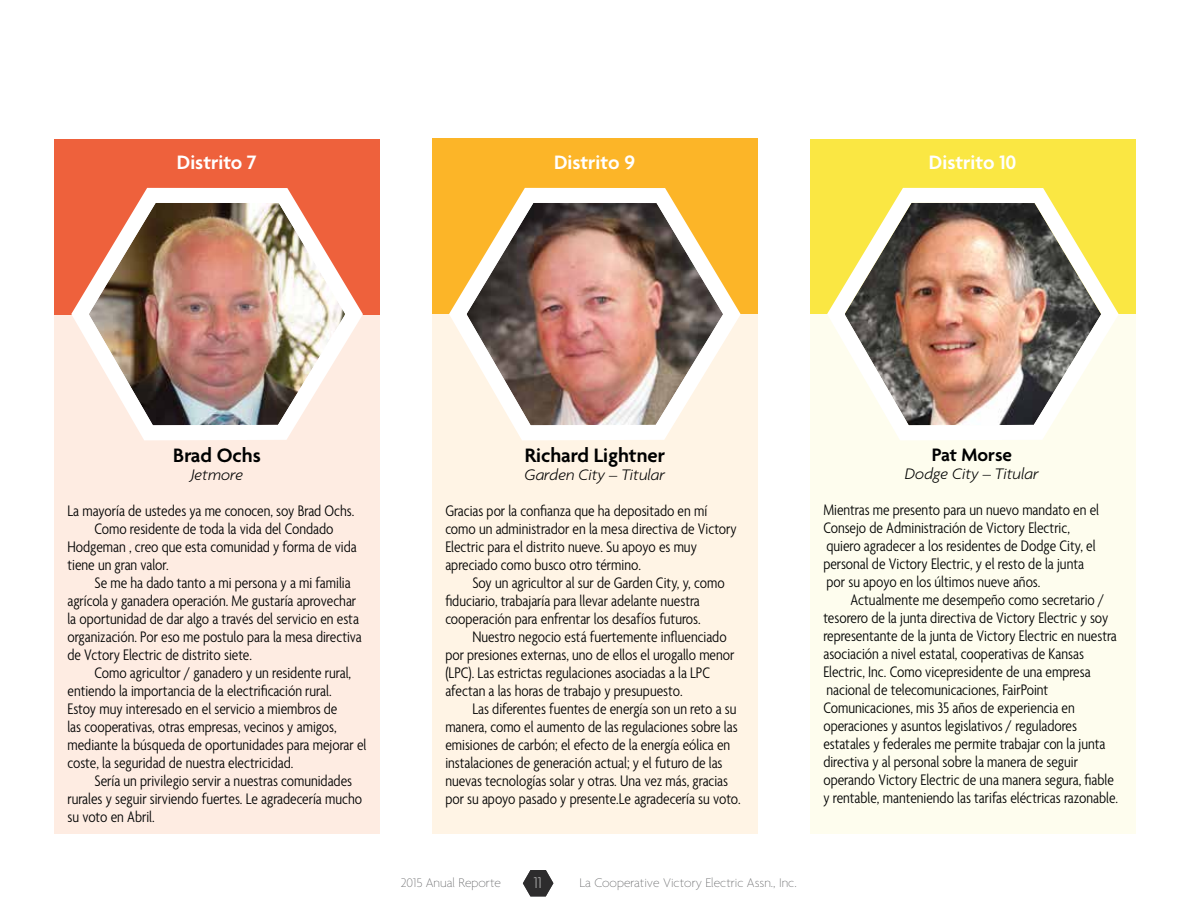
<style>
.page{position:relative;width:1188px;height:918px;background:#fff}
.page>*{position:absolute;margin:0;border:0;box-sizing:border-box;transform-origin:0 0}
.t1{font:600 21px "Agenda";color:#fff}
.t2{font:600 21px "Agenda";color:#000101}
.t3{font:600 19.5px "Agenda";letter-spacing:-.005em;color:#000101}
.t4{font:300 condensed 16.5px/18px "Agenda";color:#000101}
.t5{font:italic 300 16.5px "Agenda";color:#000101}
.t6{font:100 16.5px "Agenda";color:#fff}
.t7{font:100 13.5px "Agenda";color:#58595b}
</style>
<div class="page">
<div style="left:432px;top:314px;width:325px;height:520px;background:#fff4e5"></div>
<div style="left:432px;top:139px;width:325px;height:175px;background:#fcb528"></div>
<img style="left:449px;top:187px;width:292px;height:253px">
<div style="left:810px;top:139px;width:326px;height:175px;background:#fae743"></div>
<div style="left:810px;top:314px;width:326px;height:519px;background:#fefdee"></div>
<img style="left:827px;top:187px;width:292px;height:253px">
<div style="left:54px;top:314px;width:326px;height:520px;background:#feece2"></div>
<div style="left:54px;top:139px;width:326px;height:175px;background:#ee613c"></div>
<img style="left:59px;top:187px;width:316px;height:253px">
<img style="left:523px;top:870px;width:30px;height:26px">
<p class="t1" style="left:177px;top:151px;width:81px">Distrito 7</p>
<p class="t1" style="left:554px;top:151px;width:83px">Distrito 9</p>
<p class="t1" style="left:929px;top:151px;width:89px">Distrito 10</p>
<p class="t2" style="left:173px;top:444px;width:89px">Brad Ochs</p>
<p class="t5" style="left:191px;top:465px;width:54px">Jetmore</p>
<p class="t4" style="left:68px;top:503px;width:288px">La mayoría de ustedes ya me conocen, soy Brad Ochs.</p>
<p class="t4" style="left:95px;top:521px;width:241px">Como residente de toda la vida del Condado</p>
<p class="t4" style="left:68px;top:539px;width:291px">Hodgeman , creo que esta comunidad y forma de vida</p>
<p class="t4" style="left:68px;top:557px;width:103px">tiene un gran valor.</p>
<p class="t4" style="left:95px;top:575px;width:258px">Se me ha dado tanto a mi persona y a mi familia</p>
<p class="t4" style="left:68px;top:593px;width:290px">agrícola y ganadera operación. Me gustaría aprovechar</p>
<p class="t4" style="left:68px;top:611px;width:293px">la oportunidad de dar algo a través del servicio en esta</p>
<p class="t4" style="left:68px;top:629px;width:296px">organización. Por eso me postulo para la mesa directiva</p>
<p class="t4" style="left:68px;top:647px;width:186px">de Vctory Electric de distrito siete.</p>
<p class="t4" style="left:95px;top:665px;width:258px">Como agricultor / ganadero y un residente rural,</p>
<p class="t4" style="left:68px;top:683px;width:266px">entiendo la importancia de la electrificación rural.</p>
<p class="t4" style="left:68px;top:701px;width:271px">Estoy muy interesado en el servicio a miembros de</p>
<p class="t4" style="left:68px;top:719px;width:271px">las cooperativas, otras empresas, vecinos y amigos,</p>
<p class="t4" style="left:68px;top:737px;width:301px">mediante la búsqueda de oportunidades para mejorar el</p>
<p class="t4" style="left:68px;top:755px;width:227px">coste, la seguridad de nuestra electricidad.</p>
<p class="t4" style="left:95px;top:773px;width:259px">Sería un privilegio servir a nuestras comunidades</p>
<p class="t4" style="left:68px;top:791px;width:296px">rurales y seguir sirviendo fuertes. Le agradecería mucho</p>
<p class="t4" style="left:68px;top:809px;width:89px">su voto en Abril.</p>
<p class="t2" style="left:525px;top:444px;width:142px">Richard Lightner</p>
<p class="t5" style="left:525px;top:465px;width:142px">Garden City – Titular</p>
<p class="t4" style="left:445px;top:503px;width:293px">Gracias por la confianza que ha depositado en mí como un administrador en la mesa directiva de Victory Electric para el distrito nueve. Su apoyo es muy apreciado como busco otro término.</p>
<p class="t4" style="left:445px;top:575px;width:281px;text-indent:27px">Soy un agricultor al sur de Garden City, y, como fiduciario, trabajaría para llevar adelante nuestra cooperación para enfrentar los desafíos futuros.</p>
<p class="t4" style="left:445px;top:629px;width:291px;text-indent:27px">Nuestro negocio está fuertemente influenciado por presiones externas, uno de ellos el urogallo menor (LPC). Las estrictas regulaciones asociadas a la LPC afectan a las horas de trabajo y presupuesto.</p>
<p class="t4" style="left:445px;top:701px;width:297px;text-indent:27px">Las diferentes fuentes de energía son un reto a su manera, como el aumento de las regulaciones sobre las emisiones de carbón; el efecto de la energía eólica en instalaciones de generación actual; y el futuro de las nuevas tecnologías solar y otras. Una vez más, gracias por su apoyo pasado y presente.Le agradecería su voto.</p>
<p class="t3" style="left:932px;top:444px;width:82px">Pat Morse</p>
<p class="t5" style="left:905px;top:464px;width:135px">Dodge City – Titular</p>
<p class="t4" style="left:823px;top:502px;width:277px">Mientras me presento para un nuevo mandato en el Consejo de Administración de Victory Electric, quiero agradecer a los residentes de Dodge City, el personal de Victory Electric, y el resto de la junta por su apoyo en los últimos nueve años.</p>
<p class="t4" style="left:823px;top:592px;width:296px;text-indent:27px">Actualmente me desempeño como secretario / tesorero de la junta directiva de Victory Electric y soy representante de la junta de Victory Electric en nuestra asociación a nivel estatal, cooperativas de Kansas Electric, Inc. Como vicepresidente de una empresa nacional de telecomunicaciones, FairPoint Comunicaciones, mis 35 años de experiencia en operaciones y asuntos legislativos / reguladores estatales y federales me permite trabajar con la junta directiva y al personal sobre la manera de seguir operando Victory Electric de una manera segura, fiable y rentable, manteniendo las tarifas eléctricas razonable.</p>
<p class="t7" style="left:401px;top:876px;width:102px">2015 Anual Reporte</p>
<p class="t6" style="left:534px;top:874px;width:9px">11</p>
<p class="t7" style="left:580px;top:875px;width:219px">La Cooperative Victory Electric Assn., Inc.</p>
</div>
